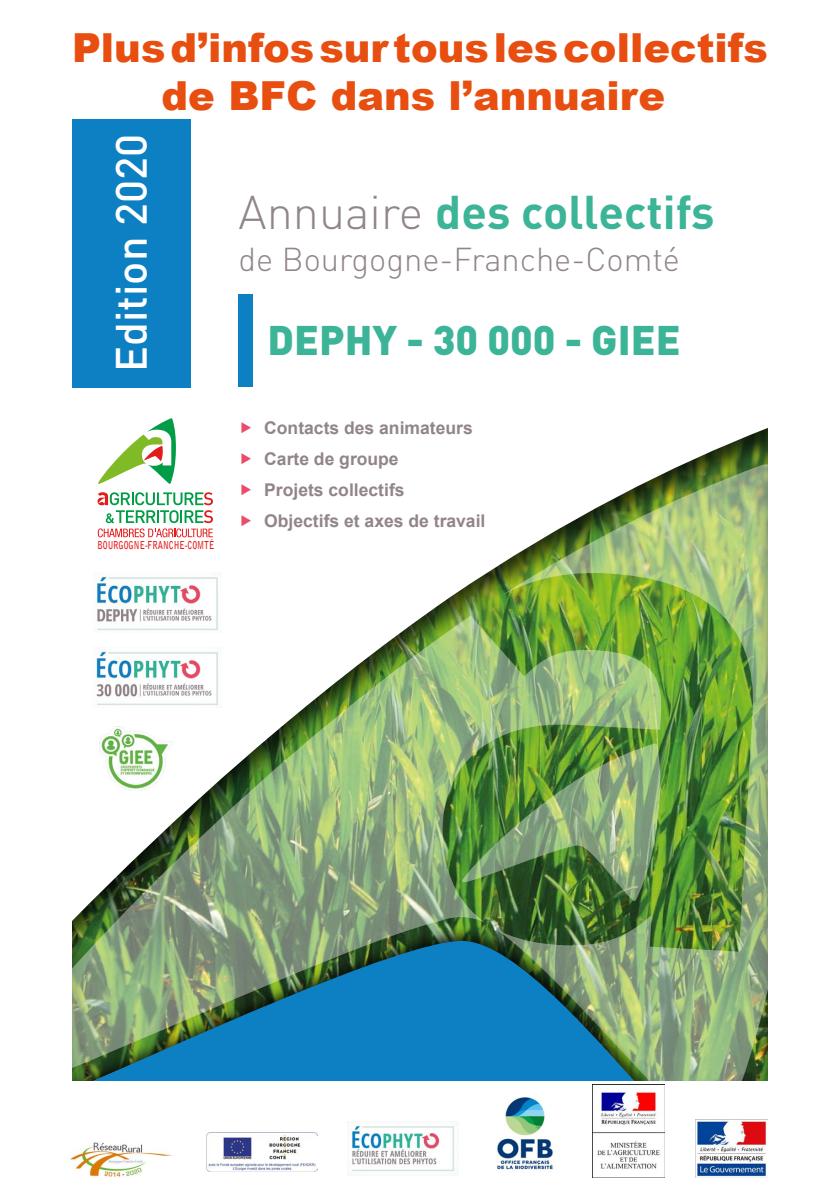
<style>
.page{position:relative;width:840px;height:1191px;background:#fff}
.page>*{position:absolute;margin:0;border:0;box-sizing:border-box;transform-origin:0 0}
.t1{font:700 46.8px "DIN Pro";color:#3cb497}
.t2{font:500 43.2px "DIN Pro";color:#fff}
.t3{font:900 40.8px "DIN Pro";color:#3cb497}
.t4{font:900 40px/48px "Arial";color:#e84e0f;text-align:center}
.t5{font:300 32.6px "DIN Pro";color:#91848b}
.t6{font:700 17.6px/31px "Arial";color:#91848b}
.t7{font:700 11px "Bell Gothic Std";color:#e31d1c;scale:.73 1}
.s1{font-weight:300;color:#91848b}
</style>
<div class="page">
<img style="left:496px;top:464px;width:271px;height:616px">
<img style="left:72px;top:615px;width:591px;height:309px">
<div style="left:72px;top:119px;width:118px;height:268px;background:#0d7fc3"></div>
<div style="left:237px;top:294px;width:15px;height:93px;background:#0d7fc3"></div>
<div style="left:72px;top:924px;width:638px;height:156px;background:#000;opacity:.75"></div>
<img style="left:72px;top:940px;width:640px;height:140px">
<svg style="left:97px;top:492px;width:116px;height:45px"></svg>
<svg style="left:98px;top:418px;width:78px;height:66px"></svg>
<img style="left:99px;top:726px;width:73px;height:64px">
<img style="left:94px;top:576px;width:127px;height:56px">
<img style="left:94px;top:647px;width:127px;height:60px">
<img style="left:70px;top:1142px;width:102px;height:35px">
<img style="left:207px;top:1133px;width:110px;height:38px">
<img style="left:351px;top:1121px;width:104px;height:51px">
<img style="left:496px;top:1097px;width:58px;height:73px">
<img style="left:592px;top:1085px;width:72px;height:92px">
<img style="left:695px;top:1119px;width:72px;height:58px">
<h3 class="t4" style="left:72px;top:23px;width:697px">Plus d’infos sur tous les collectifs de BFC dans l’annuaire</h3>
<h2 class="t2" style="left:96px;top:372px;width:239px;rotate:-90deg">Edition 2020</h2>
<h1 class="t1" style="left:238px;top:173px;width:477px"><span class="s1">Annuaire</span> des collectifs</h1>
<h3 class="t5" style="left:238px;top:234px;width:442px">de Bourgogne-Franche-Comté</h3>
<h3 class="t3" style="left:267px;top:306px;width:414px">DEPHY - 30 000 - GIEE</h3>
<p class="t7" style="left:97px;top:538px;width:162px">BOURGOGNE-FRANCHE-COMTÉ</p>
<p class="t6" style="left:264px;top:413px;width:222px">Contacts des animateurs<br>Carte de groupe<br>Projets collectifs<br>Objectifs et axes de travail</p>
</div>
